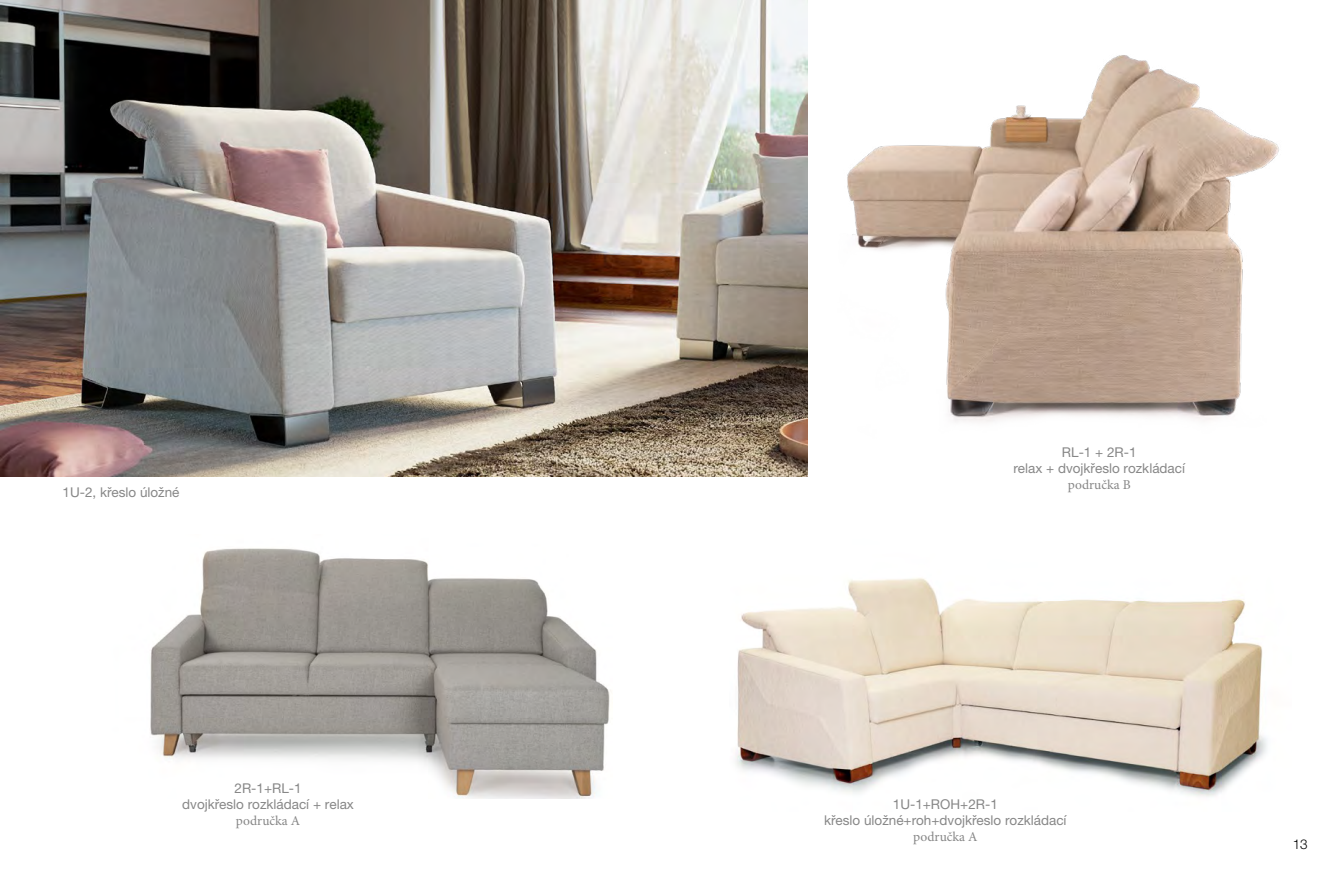
<style>
.page{position:relative;width:1327px;height:885px;background:#fff}
.page>*{position:absolute;margin:0;border:0;box-sizing:border-box;transform-origin:0 0}
.t1{font:13.5px/16.2px "Helvetica Neue LT Pro";color:#878787;text-align:center}
.t2{font:13.5px "Minion Pro";color:#878787}
.t3{font:300 13.5px "Helvetica Neue LT Pro";color:#000}
</style>
<div class="page">
<img style="left:669px;top:476px;width:598px;height:321px">
<img style="left:0;top:0;width:808px;height:476px">
<img style="left:847px;top:55px;width:432px;height:367px">
<img style="left:150px;top:535px;width:578px;height:263px">
<p class="t1" style="left:63px;top:484px;width:119px">1U-2, křeslo úložné</p>
<p class="t1" style="left:182px;top:779px;width:173px">2R-1+RL-1<br>dvojkřeslo rozkládací + relax</p>
<p class="t2" style="left:236px;top:811px;width:66px">područka A</p>
<p class="t1" style="left:1013px;top:443px;width:173px">RL-1 + 2R-1<br>relax + dvojkřeslo rozkládací</p>
<p class="t2" style="left:1068px;top:475px;width:64px">područka B</p>
<p class="t1" style="left:824px;top:795px;width:244px">1U-1+ROH+2R-1<br>křeslo úložné+roh+dvojkřeslo rozkládací</p>
<p class="t2" style="left:913px;top:827px;width:66px">područka A</p>
<p class="t3" style="left:1292px;top:835px;width:17px">13</p>
</div>
